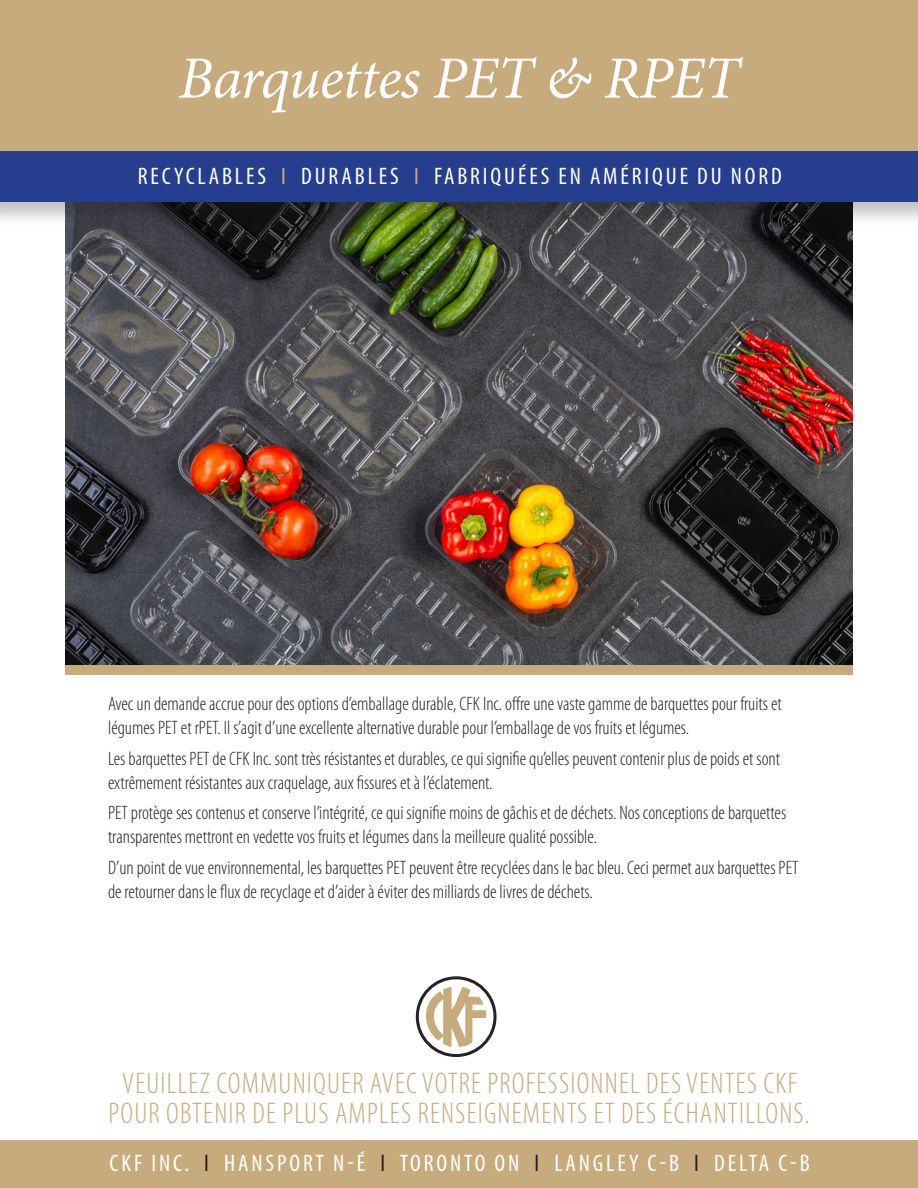
<style>
.page{position:relative;width:918px;height:1188px;background:#fff}
.page>*{position:absolute;margin:0;border:0;box-sizing:border-box;transform-origin:0 0}
.t1{font:italic 60px "Minion Pro";letter-spacing:-.02em;color:#fff}
.t2{font:300 condensed 30px/30px "Myriad Pro";letter-spacing:.04em;color:#c8ab7c;text-align:center}
.t3{font:condensed 24px "Myriad Pro";letter-spacing:.12em;color:#fff}
.t4{font:300 condensed 19.5px/24px "Myriad Pro";color:#231f20}
.s1{color:#c8ab7c}
.s2{color:#231f20}
</style>
<div class="page">
<img style="left:65px;top:228px;width:788px;height:437px">
<div style="left:0;top:0;width:918px;height:153px;background:#c8ab7c"></div>
<div style="left:0;top:146px;width:918px;height:82px;background:#231f20;opacity:.3"></div>
<div style="left:0;top:151px;width:918px;height:51px;background:#253f8e"></div>
<div style="left:0;top:1140px;width:918px;height:48px;background:#c8ab7c"></div>
<svg style="left:416px;top:976px;width:81px;height:81px"></svg>
<div style="left:65px;top:665px;width:788px;height:10px;background:#c8ab7c"></div>
<p class="t1" style="left:178px;top:37px;width:563px">Barquettes PET &amp; RPET</p>
<p class="t3" style="left:138px;top:163px;width:646px">RECYCLABLES <span class="s1">I</span> DURABLES <span class="s1">I</span> FABRIQUÉES EN AMÉRIQUE DU NORD</p>
<p class="t4" style="left:108px;top:692px;width:675px">Avec un demande accrue pour des options d’emballage durable, CFK Inc. offre une vaste gamme de barquettes pour fruits et légumes PET et rPET. Il s’agit d’une excellente alternative durable pour l’emballage de vos fruits et légumes.</p>
<p class="t4" style="left:108px;top:747px;width:674px">Les barquettes PET de CFK Inc. sont très résistantes et durables, ce qui signifie qu’elles peuvent contenir plus de poids et sont extrêmement résistantes aux craquelage, aux fissures et à l’éclatement.</p>
<p class="t4" style="left:108px;top:801px;width:680px">PET protège ses contenus et conserve l’intégrité, ce qui signifie moins de gâchis et de déchets. Nos conceptions de barquettes transparentes mettront en vedette vos fruits et légumes dans la meilleure qualité possible.</p>
<p class="t4" style="left:108px;top:856px;width:692px">D’un point de vue environnemental, les barquettes PET peuvent être recyclées dans le bac bleu. Ceci permet aux barquettes PET de retourner dans le flux de recyclage et d’aider à éviter des milliards de livres de déchets.</p>
<p class="t2" style="left:108px;top:1069px;width:703px">VEUILLEZ COMMUNIQUER AVEC VOTRE PROFESSIONNEL DES VENTES CKF<br>POUR OBTENIR DE PLUS AMPLES RENSEIGNEMENTS ET DES ÉCHANTILLONS.</p>
<p class="t3" style="left:110px;top:1151px;width:702px">CKF INC. <span class="s2">I</span> HANSPORT N-É <span class="s2">I</span> TORONTO ON <span class="s2">I</span> LANGLEY C-B <span class="s2">I</span> DELTA C-B</p>
</div>
